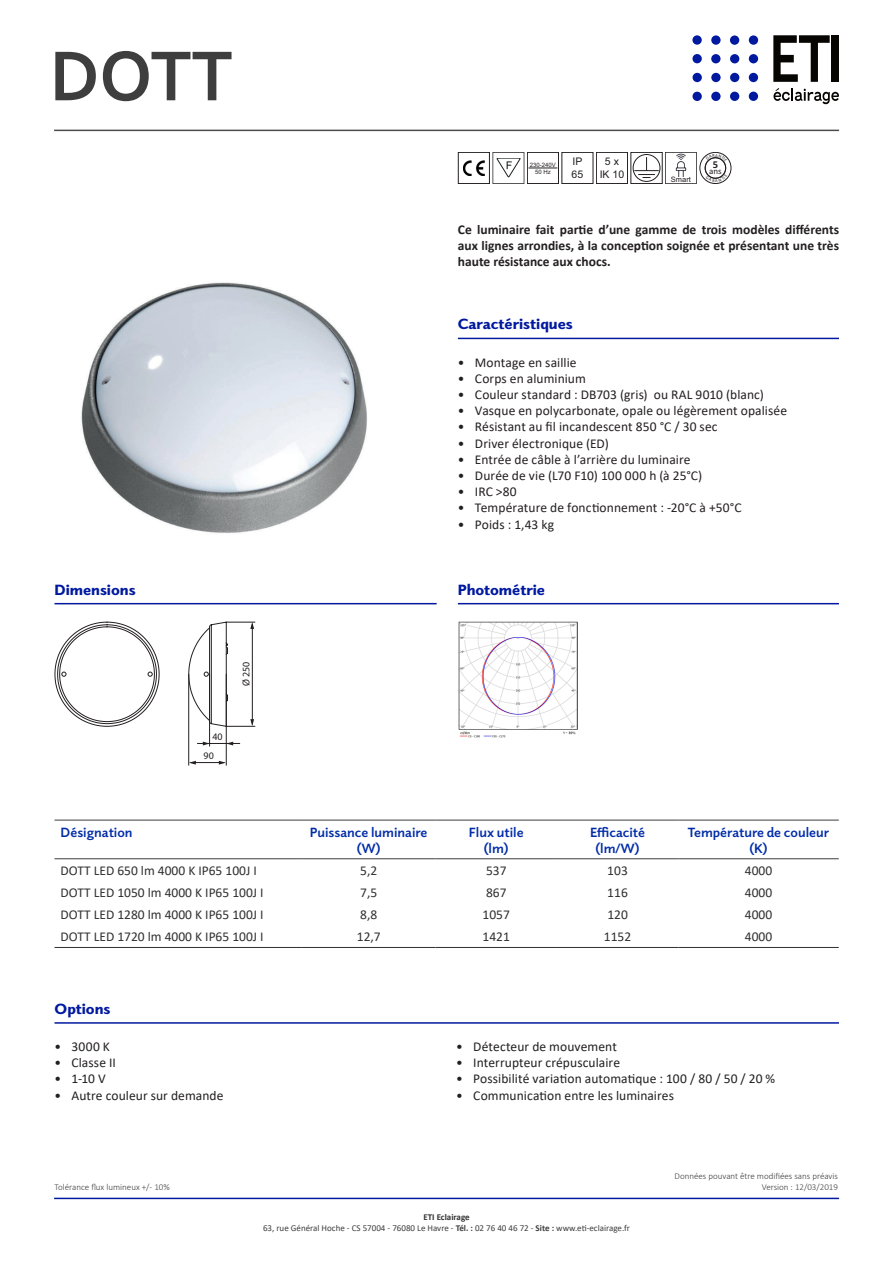
<style>
.page{position:relative;width:893px;height:1263px;background:#fff}
.page>*{position:absolute;margin:0;border:0;box-sizing:border-box;transform-origin:0 0}
.t1{font:700 74.1px "Corbel";color:#3e3e3f}
.t2{font:900 15px "Elido";color:#00199f}
.t3{font:13.5px "Calibri";letter-spacing:.005em;color:#231f20}
.t4{font:13.5px "Calibri";color:#312f30}
.t5{font:700 13.5px/16.2px "Calibri";color:#231f20;text-align:justify}
.t6{font:700 13.5px/16.2px "Elido";color:#002ca8;text-align:center}
.t7{font:10.5px/12.6px "Arial";color:#231f20;text-align:center}
.t8{font:700 10.5px "Calibri";color:#231f20}
.t9{font:10.05px/18.9px "Myriad Pro";color:#231f20}
.t10{font:9px/10.8px "Calibri";color:#3e3e3f;text-align:center}
.t11{font:300 9px/10.8px "Calibri";color:#3e3e3f;text-align:right}
.t12{font:9px "Calibri";color:#231f20}
.t13{font:7.5px "Arial";color:#231f20}
.t14{font:6px/7.2px "Arial";color:#231f20;text-align:center}
.s1{font-weight:700;color:#312f30}
.s2{font-weight:700}
</style>
<div class="page">
<svg style="left:692px;top:35px;width:10px;height:10px"></svg>
<svg style="left:711px;top:35px;width:10px;height:10px"></svg>
<div style="left:692px;top:54px;width:10px;height:9px;background:#00199f;border-radius:50%"></div>
<div style="left:711px;top:54px;width:9px;height:9px;background:#00199f;border-radius:50%"></div>
<div style="left:692px;top:73px;width:10px;height:9px;background:#00199f;border-radius:50%"></div>
<div style="left:692px;top:92px;width:10px;height:9px;background:#00199f;border-radius:50%"></div>
<div style="left:711px;top:73px;width:10px;height:9px;background:#00199f;border-radius:50%"></div>
<div style="left:711px;top:92px;width:10px;height:9px;background:#00199f;border-radius:50%"></div>
<div style="left:730px;top:92px;width:9px;height:9px;background:#00199f;border-radius:50%"></div>
<div style="left:749px;top:92px;width:9px;height:9px;background:#00199f;border-radius:50%"></div>
<div style="left:730px;top:73px;width:9px;height:9px;background:#00199f;border-radius:50%"></div>
<div style="left:749px;top:73px;width:9px;height:9px;background:#00199f;border-radius:50%"></div>
<div style="left:749px;top:54px;width:9px;height:9px;background:#00199f;border-radius:50%"></div>
<div style="left:730px;top:54px;width:9px;height:9px;background:#00199f;border-radius:50%"></div>
<div style="left:730px;top:35px;width:9px;height:10px;background:#00199f;border-radius:50%"></div>
<div style="left:749px;top:35px;width:9px;height:10px;background:#00199f;border-radius:50%"></div>
<svg style="left:773px;top:88px;width:66px;height:16px"></svg>
<svg style="left:773px;top:35px;width:57px;height:47px"></svg>
<div style="left:832px;top:35px;width:7px;height:47px;background:#070502"></div>
<div style="left:527px;top:152px;width:32px;height:32px;border:1px solid #231f20"></div>
<div style="left:458px;top:152px;width:32px;height:32px;border:1px solid #231f20"></div>
<img style="left:463px;top:160px;width:22px;height:16px">
<svg style="left:492px;top:152px;width:65px;height:32px"></svg>
<img style="left:494px;top:158px;width:29px;height:20px">
<div style="left:699px;top:152px;width:32px;height:32px;border:1px solid #231f20;border-radius:50%"></div>
<div style="left:596px;top:152px;width:32px;height:32px;border:1px solid #231f20"></div>
<svg style="left:630px;top:152px;width:67px;height:32px"></svg>
<img style="left:669px;top:153px;width:23px;height:23px">
<div style="left:561px;top:152px;width:32px;height:32px;border:1px solid #231f20"></div>
<img style="left:81px;top:282px;width:286px;height:251px">
<hr style="left:54px;top:130px;width:785px;height:1px;background:#4b4c4d">
<hr style="left:54px;top:1198px;width:785px;height:1px;background:#00199f">
<hr style="left:55px;top:820px;width:247px;height:1px;background:#3e3e3f">
<hr style="left:302px;top:820px;width:134px;height:1px;background:#3e3e3f">
<hr style="left:436px;top:820px;width:121px;height:1px;background:#3e3e3f">
<hr style="left:557px;top:820px;width:121px;height:1px;background:#3e3e3f">
<hr style="left:678px;top:820px;width:161px;height:1px;background:#3e3e3f">
<hr style="left:55px;top:858px;width:247px;height:1px;background:#3e3e3f">
<hr style="left:302px;top:858px;width:134px;height:1px;background:#3e3e3f">
<hr style="left:436px;top:858px;width:121px;height:1px;background:#3e3e3f">
<hr style="left:557px;top:858px;width:121px;height:1px;background:#3e3e3f">
<hr style="left:678px;top:858px;width:161px;height:1px;background:#3e3e3f">
<hr style="left:55px;top:947px;width:247px;height:1px;background:#312f30">
<hr style="left:302px;top:947px;width:134px;height:1px;background:#312f30">
<hr style="left:436px;top:947px;width:121px;height:1px;background:#312f30">
<hr style="left:557px;top:947px;width:121px;height:1px;background:#312f30">
<hr style="left:678px;top:947px;width:161px;height:1px;background:#312f30">
<hr style="left:458px;top:338px;width:381px;height:1px;background:#00199f">
<img style="left:459px;top:622px;width:119px;height:116px">
<hr style="left:458px;top:603px;width:381px;height:1px;background:#00199f">
<svg style="left:55px;top:622px;width:105px;height:105px"></svg>
<svg style="left:188px;top:622px;width:67px;height:144px"></svg>
<hr style="left:55px;top:603px;width:382px;height:1px;background:#00199f">
<hr style="left:55px;top:1022px;width:784px;height:2px;background:#00199f">
<svg style="left:704px;top:154px;width:23px;height:28px"></svg>
<h1 class="t1" style="left:50px;top:30px;width:184px">DOTT</h1>
<p class="t2" style="left:55px;top:579px;width:83px">Dimensions</p>
<p class="t9" style="left:204px;top:727px;width:21px;text-indent:9px">40<br>90</p>
<p class="t9" style="left:236px;top:686px;width:26px;rotate:-90deg">Ø 250</p>
<p class="t7" style="left:572px;top:155px;width:13px;text-align:left">IP<br>65</p>
<p class="t7" style="left:600px;top:155px;width:26px">5 x<br>IK 10</p>
<p class="t14" style="left:530px;top:161px;width:28px">230-240V<br>50 Hz</p>
<p class="t8" style="left:713px;top:158px;width:7px">5</p>
<p class="t12" style="left:709px;top:166px;width:14px">ans</p>
<p class="t13" style="left:671px;top:175px;width:22px">Smart</p>
<p class="t5" style="left:458px;top:221px;width:383px">Ce luminaire fait partie d’une gamme de trois modèles différents aux lignes arrondies, à la conception soignée et présentant une très haute résistance aux chocs.</p>
<p class="t2" style="left:458px;top:314px;width:116px">Caractéristiques</p>
<p class="t3" style="left:458px;top:353px;width:120px">• Montage en saillie</p>
<p class="t3" style="left:458px;top:369px;width:129px">• Corps en aluminium</p>
<p class="t3" style="left:458px;top:385px;width:307px">• Couleur standard : DB703 (gris) ou RAL 9010 (blanc)</p>
<p class="t3" style="left:458px;top:401px;width:331px">• Vasque en polycarbonate, opale ou légèrement opalisée</p>
<p class="t3" style="left:458px;top:417px;width:261px">• Résistant au fil incandescent 850 °C / 30 sec</p>
<p class="t3" style="left:458px;top:434px;width:152px">• Driver électronique (ED)</p>
<p class="t3" style="left:458px;top:450px;width:234px">• Entrée de câble à l’arrière du luminaire</p>
<p class="t3" style="left:458px;top:466px;width:246px">• Durée de vie (L70 F10) 100 000 h (à 25°C)</p>
<p class="t3" style="left:458px;top:482px;width:60px">• IRC &gt;80</p>
<p class="t3" style="left:458px;top:498px;width:285px">• Température de fonctionnement : -20°C à +50°C</p>
<p class="t3" style="left:458px;top:515px;width:98px">• Poids : 1,43 kg</p>
<p class="t2" style="left:458px;top:579px;width:89px">Photométrie</p>
<p class="t6" style="left:61px;top:823px;width:74px">Désignation</p>
<p class="t6" style="left:310px;top:823px;width:119px">Puissance luminaire (W)</p>
<p class="t6" style="left:469px;top:823px;width:56px">Flux utile (lm)</p>
<p class="t6" style="left:590px;top:823px;width:56px">Efficacité (lm/W)</p>
<p class="t6" style="left:688px;top:823px;width:143px">Température de couleur (K)</p>
<p class="t4" style="left:61px;top:861px;width:198px">DOTT LED 650 lm 4000 K IP65 100J I</p>
<p class="t4" style="left:360px;top:861px;width:19px">5,2</p>
<p class="t4" style="left:486px;top:861px;width:22px">537</p>
<p class="t4" style="left:607px;top:861px;width:22px">103</p>
<p class="t4" style="left:745px;top:861px;width:29px">4000</p>
<p class="t4" style="left:61px;top:883px;width:205px">DOTT LED 1050 lm 4000 K IP65 100J I</p>
<p class="t4" style="left:360px;top:883px;width:19px">7,5</p>
<p class="t4" style="left:486px;top:883px;width:22px">867</p>
<p class="t4" style="left:607px;top:883px;width:22px">116</p>
<p class="t4" style="left:745px;top:883px;width:29px">4000</p>
<p class="t4" style="left:61px;top:905px;width:205px">DOTT LED 1280 lm 4000 K IP65 100J I</p>
<p class="t4" style="left:360px;top:905px;width:19px">8,8</p>
<p class="t4" style="left:483px;top:905px;width:29px">1057</p>
<p class="t4" style="left:607px;top:905px;width:22px">120</p>
<p class="t4" style="left:745px;top:905px;width:29px">4000</p>
<p class="t4" style="left:61px;top:928px;width:205px">DOTT LED 1720 lm 4000 K IP65 100J I</p>
<p class="t4" style="left:357px;top:928px;width:25px">12,7</p>
<p class="t4" style="left:483px;top:928px;width:29px">1421</p>
<p class="t4" style="left:604px;top:928px;width:29px">1152</p>
<p class="t4" style="left:745px;top:928px;width:29px">4000</p>
<p class="t2" style="left:55px;top:998px;width:57px">Options</p>
<p class="t3" style="left:55px;top:1037px;width:57px">• 3000 K</p>
<p class="t3" style="left:55px;top:1053px;width:63px">• Classe II</p>
<p class="t3" style="left:55px;top:1069px;width:53px">• 1-10 V</p>
<p class="t3" style="left:55px;top:1086px;width:170px">• Autre couleur sur demande</p>
<p class="t11" style="left:55px;top:1181px;width:117px">Tolérance flux lumineux +/- 10%</p>
<p class="t3" style="left:456px;top:1037px;width:162px">• Détecteur de mouvement</p>
<p class="t3" style="left:456px;top:1053px;width:165px">• Interrupteur crépusculaire</p>
<p class="t3" style="left:456px;top:1069px;width:320px">• Possibilité variation automatique : 100 / 80 / 50 / 20 %</p>
<p class="t3" style="left:456px;top:1086px;width:219px">• Communication entre les luminaires</p>
<p class="t10" style="left:263px;top:1212px;width:368px"><span class="s1">ETI Eclairage<br></span>63, rue Général Hoche - CS 57004 - 76080 Le Havre - <span class="s2">Tél. :</span> 02 76 40 46 72 - <span class="s2">Site :</span> www.eti-eclairage.fr</p>
<p class="t11" style="left:674px;top:1170px;width:165px">Données pouvant être modifiées sans préavis<br>Version : 12/03/2019</p>
</div>
